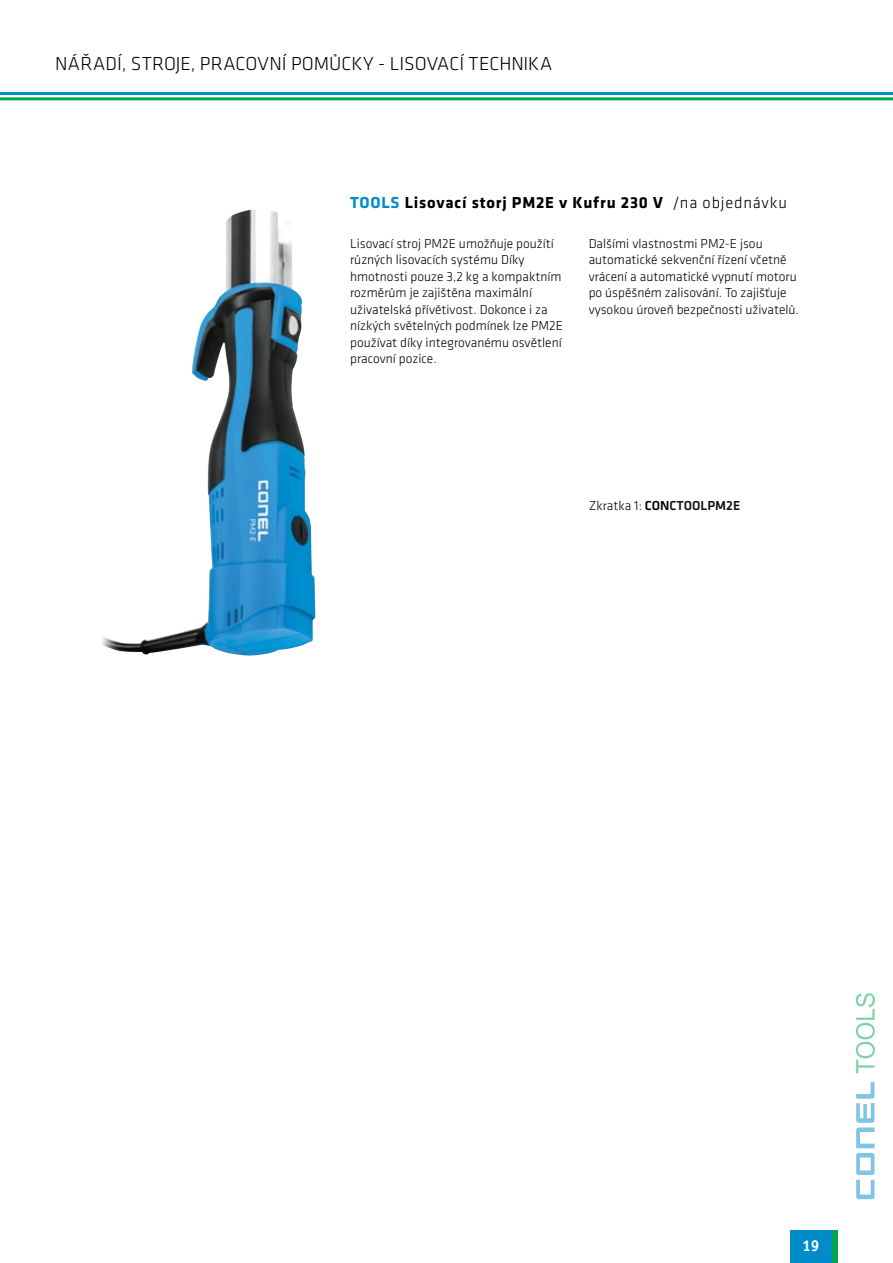
<style>
.page{position:relative;width:893px;height:1263px;background:#fff}
.page>*{position:absolute;margin:0;border:0;box-sizing:border-box;transform-origin:0 0}
.t1{font:300 19.5px "GC Klavika";letter-spacing:.015em;color:#000}
.t2{font:700 16.5px "GC Klavika";letter-spacing:.05em;color:#000}
.t3{font:700 15.75px "ITC Officina Sans CE";color:#fff}
.t4{font:300 13.5px/16.5px "GC Klavika";color:#000}
.s1{color:#008bcb}
.s2{font-weight:300}
.s3{font-weight:500}
.s4{font-weight:500;color:#131313}
</style>
<div class="page">
<div style="left:790px;top:1230px;width:42px;height:33px;background:#008bcb"></div>
<hr style="left:0;top:92px;width:893px;height:3px;background:#008bcb">
<hr style="left:0;top:97px;width:893px;height:3px;background:#04a64a">
<div style="left:832px;top:1230px;width:6px;height:33px;background:#04a64a"></div>
<svg style="left:856px;top:993px;width:19px;height:80px"></svg>
<svg style="left:856px;top:1082px;width:18px;height:117px"></svg>
<img style="left:102px;top:209px;width:214px;height:447px">
<h1 class="t1" style="left:55px;top:52px;width:181px">Nářadí, stroje, pracovn</h1>
<h1 class="t1" style="left:282px;top:52px;width:119px">í pomůcky - lisovac</h1>
<h1 class="t1" style="left:459px;top:52px;width:63px">í technika</h1>
<p class="t2" style="left:350px;top:191px;width:438px"><span class="s1">TOOLS</span> Lisovací storj PM2E v Kufru 230 V <span class="s2">/na objednávku</span></p>
<p class="t4" style="left:350px;top:235px;width:214px">Lisovací stroj PM2E umožňuje použítí různých lisovacích systému D íky hmotnosti pouze 3,2 kg a kompaktním rozměrům je zajištěna maximální uživatelská přívětivost. Dokonce i za nízkých světelných podmínek lze PM2E používat díky integrovanému osvětlení pracovní pozice.</p>
<p class="t4" style="left:589px;top:235px;width:212px">Dalšími vlastnostmi PM2-E jsou automatické sekvenční řízení včetně vrácení a automatické vypnutí motoru po úspěšném zalisování. To zajišťuje vysokou úroveň bezpečnosti uživatelů.</p>
<p class="t4" style="left:589px;top:497px;width:153px">Zkratka 1: <span class="s3">CON</span><span class="s4">CTOOLPM2E</span></p>
<p class="t3" style="left:802px;top:1236px;width:19px">19</p>
</div>
